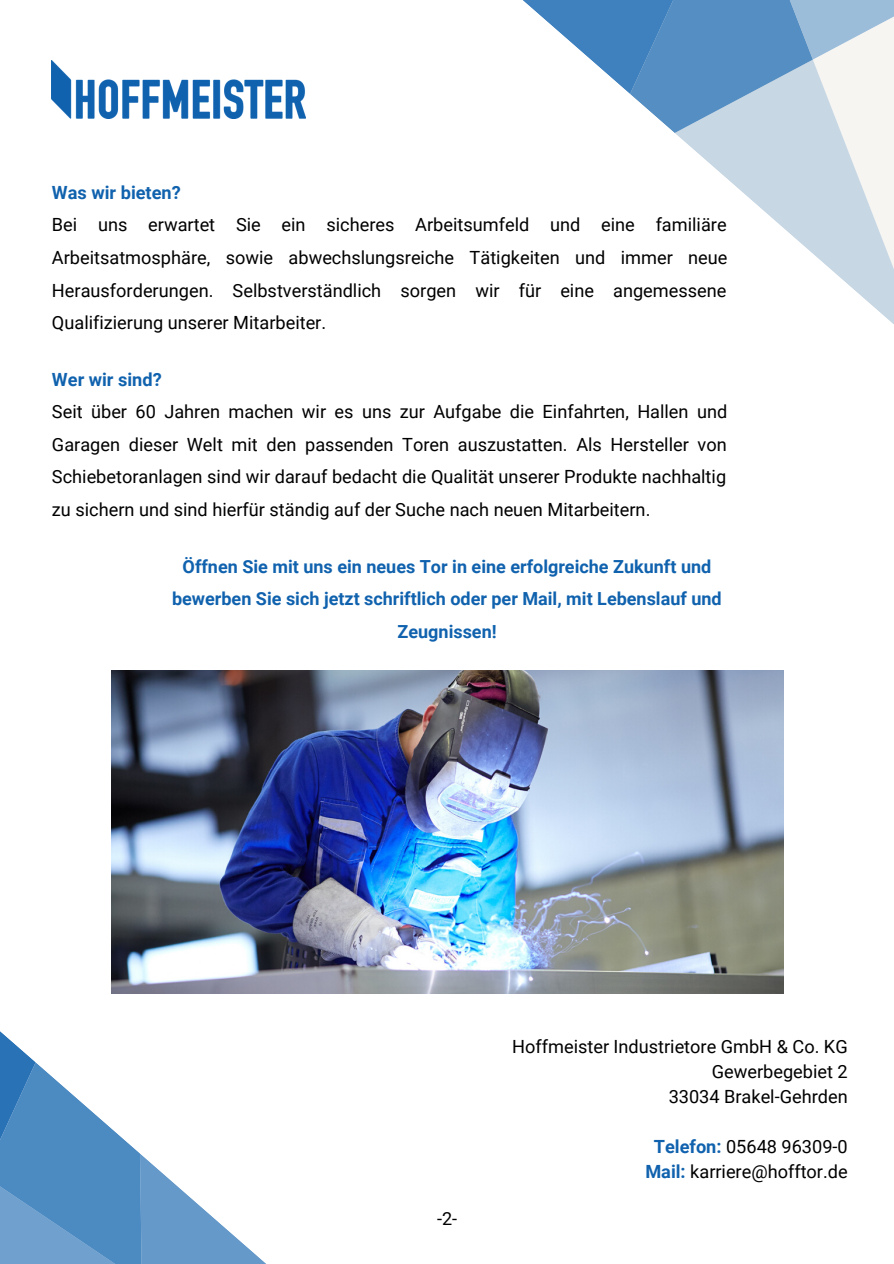
<style>
.page{position:relative;width:894px;height:1264px;background:#fff}
.page>*{position:absolute;margin:0;border:0;box-sizing:border-box;transform-origin:0 0}
.t1{font:18.15px/32.5px "Roboto";color:#000;text-align:justify}
.t2{font:700 18.15px "Roboto";color:#1062ae}
.t3{font:700 18px/32.7px "Roboto";color:#1062ae;text-align:center}
.t4{font:18px "Roboto";color:#000}
.s1{font-weight:700;color:#1062ae}
</style>
<div class="page">
<svg style="left:0;top:993px;width:344px;height:270px"></svg>
<svg style="left:723px;top:175px;width:32px;height:28px"></svg>
<svg style="left:755px;top:101px;width:138px;height:223px"></svg>
<svg style="left:638px;top:101px;width:239px;height:74px;fill:#c8d7e4"></svg>
<svg style="left:523px;top:0;width:370px;height:101px"></svg>
<img style="left:52px;top:61px;width:253px;height:57px">
<img style="left:111px;top:670px;width:671px;height:323px">
<p class="t2" style="left:52px;top:182px;width:130px">Was wir bieten?</p>
<p class="t1" style="left:52px;top:209px;width:676px">Bei uns erwartet Sie ein sicheres Arbeitsumfeld und eine familiäre Arbeitsatmosphäre, sowie abwechslungsreiche Tätigkeiten und immer neue Herausforderungen. Selbstverständlich sorgen wir für eine angemessene Qualifizierung unserer Mitarbeiter.</p>
<p class="t2" style="left:52px;top:369px;width:111px">Wer wir sind?</p>
<p class="t1" style="left:52px;top:395px;width:676px">Seit über 60 Jahren machen wir es uns zur Aufgabe die Einfahrten, Hallen und Garagen dieser Welt mit den passenden Toren auszustatten. Als Hersteller von Schiebetoranlagen sind wir darauf bedacht die Qualität unserer Produkte nachhaltig zu sichern und sind hierfür ständig auf der Suche nach neuen Mitarbeitern.</p>
<p class="t3" style="left:172px;top:550px;width:551px">Öffnen Sie mit uns ein neues Tor in eine erfolgreiche Zukunft und bewerben Sie sich jetzt schriftlich oder per Mail, mit Lebenslauf und<br>Zeugnissen!</p>
<p class="t4" style="left:437px;top:1208px;width:22px">-2-</p>
<p class="t1" style="left:512px;top:1034px;width:337px;line-height:25px;text-align:right">Hoffmeister Industrietore GmbH &amp; Co. KG<br>Gewerbegebiet 2<br>33034 Brakel-Gehrden</p>
<p class="t1" style="left:645px;top:1134px;width:204px;line-height:25px;text-align:center"><span class="s1">Telefon:</span> 05648 96309-0<br><span class="s1">Mail:</span> karriere@hofftor.de</p>
</div>
